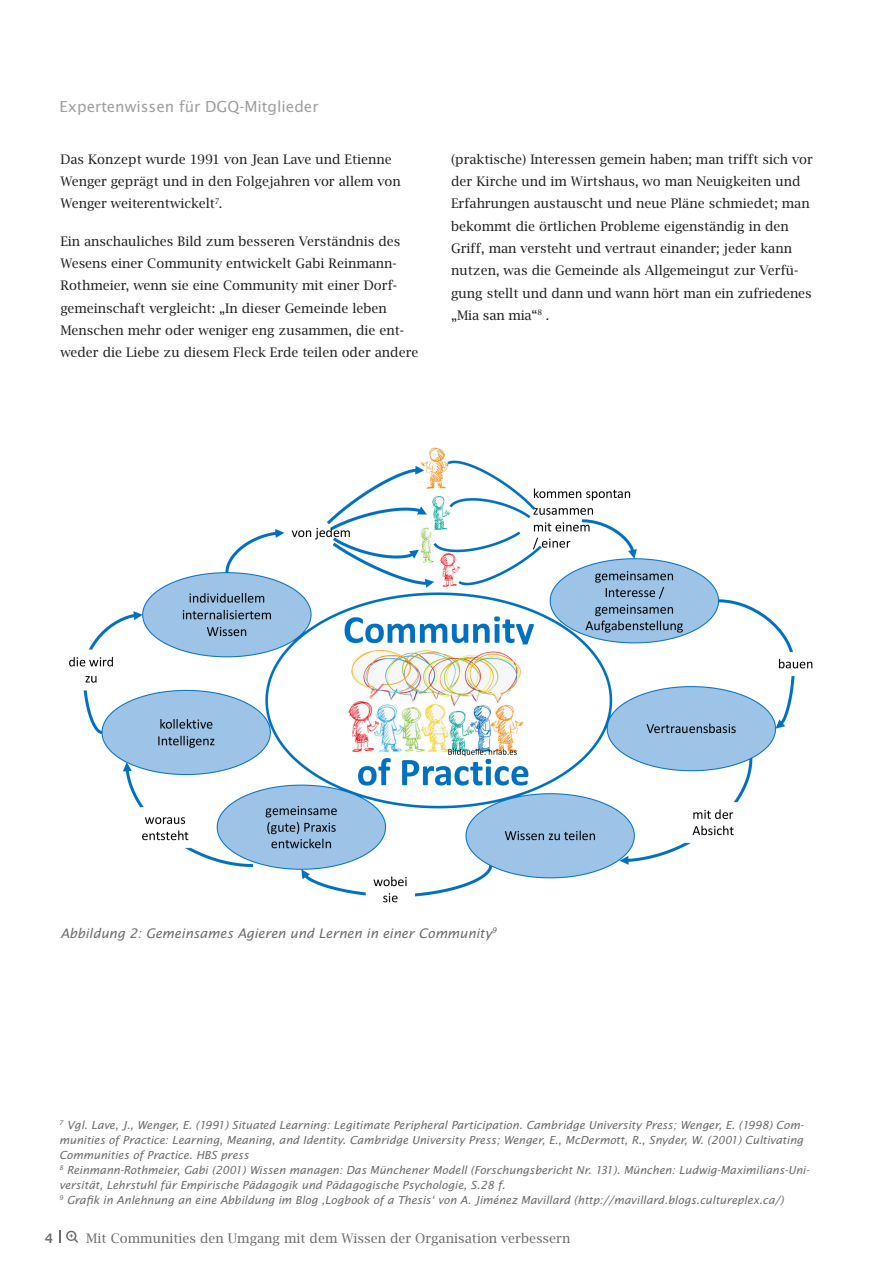
<style>
.page{position:relative;width:893px;height:1263px;background:#fff}
.page>*{position:absolute;margin:0;border:0;box-sizing:border-box;transform-origin:0 0}
.t1{font:16.5px "Lucida Sans EF";color:#9d9fa2}
.t2{font:14.25px/22.4px "Lucida Bright EF";color:#231f20}
.t3{font:14.25px "Lucida Bright EF";color:#6c6d70}
.t4{font:italic 14.25px "Lucida Sans EF";color:#6c6d70}
.t5{font:600 14.25px "Lucida Sans EF";color:#6c6d70}
.t6{font:italic 12px/15px "Lucida Sans EF";color:#6c6d70}
</style>
<div class="page">
<svg style="left:66px;top:1231px;width:12px;height:11px"></svg>
<svg style="left:59px;top:1230px;width:1px;height:12px"></svg>
<img style="left:69px;top:447px;width:744px;height:456px">
<p class="t1" style="left:60px;top:97px;width:261px">Expertenwissen für DGQ-Mitglieder</p>
<p class="t2" style="left:60px;top:148px;width:342px">Das Konzept wurde 1991 von Jean Lave und Etienne<br>Wenger geprägt und in den Folgejahren vor allem von<br>Wenger weiterentwickelt<sup>7</sup>.</p>
<p class="t2" style="left:60px;top:230px;width:360px">Ein anschauliches Bild zum besseren Verständnis des Wesens einer Community entwickelt Gabi Reinmann-Rothmeier, wenn sie eine Community mit einer Dorf&shy;gemeinschaft vergleicht: „In dieser Gemeinde leben Menschen mehr oder weniger eng zusammen, die ent&shy;weder die Liebe zu diesem Fleck Erde teilen oder andere</p>
<p class="t2" style="left:451px;top:148px;width:363px">(praktische) Interessen gemein haben; man trifft sich vor der Kirche und im Wirtshaus, wo man Neuigkeiten und Erfahrungen austauscht und neue Pläne schmiedet; man bekommt die örtlichen Probleme eigenständig in den Griff, man versteht und vertraut einander; jeder kann nutzen, was die Gemeinde als Allgemeingut zur Verfü&shy;gung stellt und dann und wann hört man ein zufriedenes „Mia san mia“<sup>8</sup> .</p>
<p class="t4" style="left:60px;top:925px;width:438px">Abbildung 2: Gemeinsames Agieren und Lernen in einer Community<sup>9</sup></p>
<p class="t6" style="left:59px;top:1117px;width:752px"><sup>7</sup> Vgl. Lave, J., Wenger, E. (1991) Situated Learning: Legitimate Peripheral Participation. Cambridge University Press; Wenger, E. (1998) Com&shy;munities of Practice: Learning, Meaning, and Identity. Cambridge University Press; Wenger, E., McDermott, R., Snyder, W. (2001) Cultivating Communities of Practice. HBS press<br><sup>8</sup> Reinmann-Rothmeier, Gabi (2001) Wissen managen: Das Münchener Modell (Forschungsbericht Nr. 131). München: Ludwig-Maximilians-Uni&shy;versität, Lehrstuhl für Empirische Pädagogik und Pädagogische Psychologie, S.28 f.<br><sup>9</sup> Grafik in Anlehnung an eine Abbildung im Blog ‚Logbook of a Thesis‘ von A. Jiménez Mavillard (http://mavillard.blogs.cultureplex.ca/)</p>
<p class="t5" style="left:45px;top:1231px;width:10px">4</p>
<p class="t3" style="left:86px;top:1231px;width:485px">Mit Communities den Umgang mit dem Wissen der Organisation verbessern</p>
</div>
